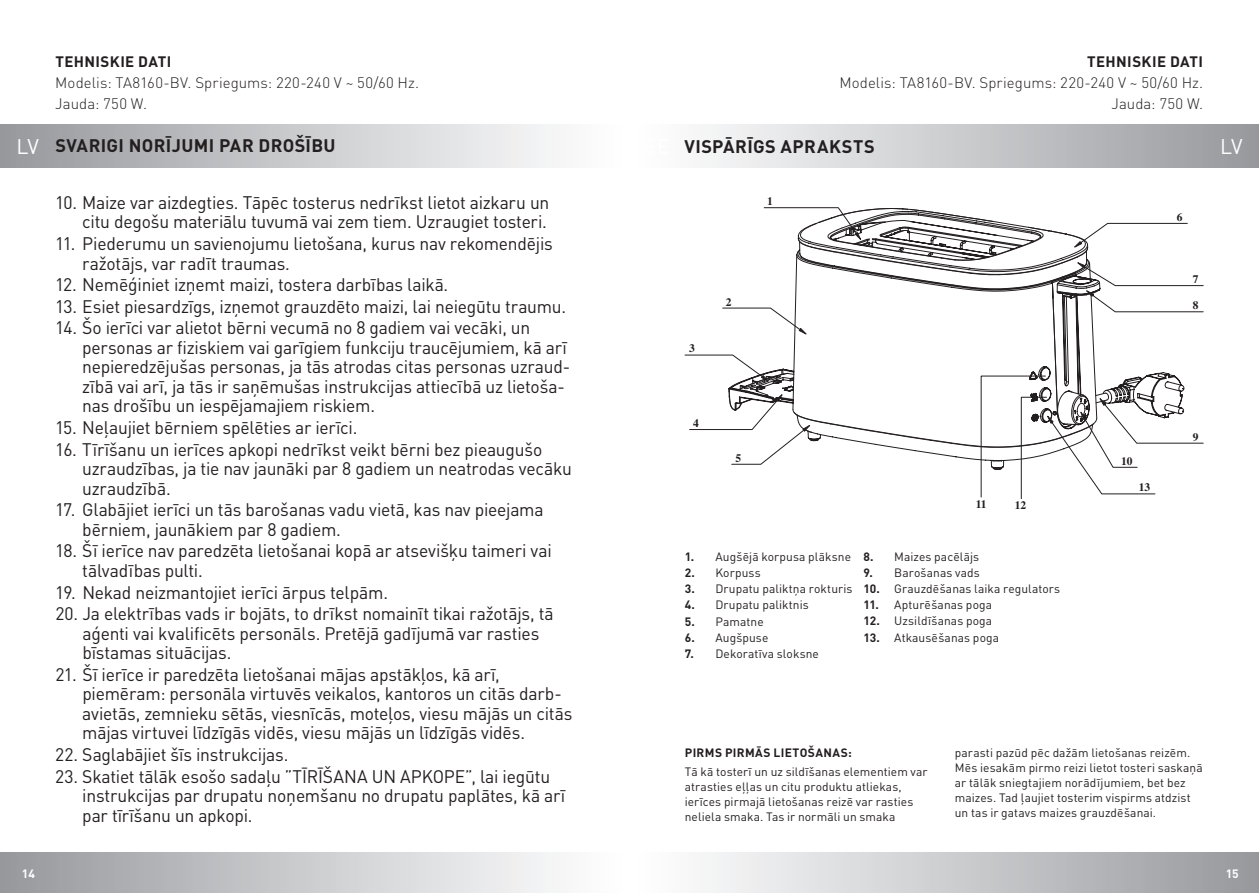
<style>
.page{position:relative;width:1259px;height:893px;background:#fff}
.page>*{position:absolute;margin:0;border:0;box-sizing:border-box;transform-origin:0 0}
.t1{font:21px "DIN Pro";color:#fff}
.t2{font:18px/19.5px "DIN Pro";letter-spacing:-.015em;color:#231f20}
.t3{font:700 18px "DIN Pro";letter-spacing:.02em;color:#231f20}
.t4{font:300 15px/21px "DIN Pro";letter-spacing:.01em;color:#231f20;text-align:right}
.t5{font:700 15px "DIN Pro";letter-spacing:.025em;color:#231f20}
.t6{font:12px/15px "DIN Pro";letter-spacing:.005em;color:#231f20}
.t7{font:700 12px "DIN Pro";letter-spacing:.03em;color:#231f20}
.t8{font:700 12px "DIN Pro";color:#fff}
.t9{font:700 11.4px "Times";color:#231f20}
.s1{font-weight:400;font-size:21px;color:#fff}
.s2{font-weight:700}
</style>
<div class="page">
<div style="left:629px;top:852px;width:630px;height:41px;background:linear-gradient(to right,#fff,#989a9e)"></div>
<div style="left:629px;top:125px;width:630px;height:42px;background:linear-gradient(to right,#fff,#989a9e)"></div>
<div style="left:0;top:852px;width:629px;height:41px;background:linear-gradient(to right,#98999d,#fff)"></div>
<div style="left:0;top:125px;width:629px;height:42px;background:linear-gradient(to right,#98999e,#fff)"></div>
<svg style="left:689px;top:429px;width:39px;height:1px"></svg>
<svg style="left:764px;top:207px;width:75px;height:1px"></svg>
<svg style="left:728px;top:307px;width:64px;height:118px"></svg>
<svg style="left:792px;top:208px;width:189px;height:261px"></svg>
<svg style="left:837px;top:209px;width:366px;height:234px"></svg>
<svg style="left:989px;top:245px;width:6px;height:9px"></svg>
<svg style="left:685px;top:355px;width:84px;height:26px"></svg>
<svg style="left:981px;top:372px;width:203px;height:127px"></svg>
<p class="t5" style="left:55px;top:51px;width:117px">TEHNISKIE DATI</p>
<p class="t4" style="left:55px;top:71px;width:365px;text-align:left">Modelis: TA8160-BV. Spriegums: 220-240 V ~ 50/60 Hz.<br>Jauda: 750 W.</p>
<p class="t5" style="left:1087px;top:51px;width:117px">TEHNISKIE DATI</p>
<p class="t4" style="left:839px;top:71px;width:365px">Modelis: TA8160-BV. Spriegums: 220-240 V ~ 50/60 Hz.<br>Jauda: 750 W.</p>
<p class="t3" style="left:16px;top:134px;width:320px"><span class="s1">LV</span> SVARIGI NORĪJUMI PAR DROŠĪBU</p>
<p class="t3" style="left:644px;top:134px;width:231px"><span class="s1">EE</span> VISPĀRĪGS APRAKSTS</p>
<p class="t1" style="left:1220px;top:132px;width:24px">LV</p>
<p class="t2" style="left:55px;top:192px;width:495px;text-align:right">10. Maize var aizdegties. Tāpēc tosterus nedrīkst lietot aizkaru un citu degošu materiālu tuvumā vai zem tiem. Uzraugiet tosteri.</p>
<p class="t2" style="left:82px;top:233px;width:472px;text-indent:-27px">11. Piederumu un savienojumu lietošana, kurus nav rekomendējis ražotājs, var radīt traumas.</p>
<p class="t2" style="left:55px;top:274px;width:394px">12. Nemēģiniet izņemt maizi, tostera darbības laikā.</p>
<p class="t2" style="left:55px;top:296px;width:512px">13. Esiet piesardzīgs, izņemot grauzdēto maizi, lai neiegūtu traumu.</p>
<p class="t2" style="left:82px;top:317px;width:489px;text-indent:-27px">14. Šo ierīci var alietot bērni vecumā no 8 gadiem vai vecāki, un personas ar fiziskiem vai garīgiem funkciju traucējumiem, kā arī nepieredzējušas personas, ja tās atrodas citas personas uzraud&shy;zībā vai arī, ja tās ir saņēmušas instrukcijas attiecībā uz lietoša&shy;nas drošību un iespējamajiem riskiem.</p>
<p class="t2" style="left:55px;top:417px;width:303px">15. Neļaujiet bērniem spēlēties ar ierīci.</p>
<p class="t2" style="left:82px;top:439px;width:491px;text-indent:-27px">16. Tīrīšanu un ierīces apkopi nedrīkst veikt bērni bez pieaugušo uzraudzības, ja tie nav jaunāki par 8 gadiem un neatrodas vecāku uzraudzībā.</p>
<p class="t2" style="left:82px;top:499px;width:463px;text-indent:-27px">17. Glabājiet ierīci un tās barošanas vadu vietā, kas nav pieejama bērniem, jaunākiem par 8 gadiem.</p>
<p class="t2" style="left:82px;top:540px;width:471px;text-indent:-27px">18. Šī ierīce nav paredzēta lietošanai kopā ar atsevišķu taimeri vai tālvadības pulti.</p>
<p class="t2" style="left:55px;top:582px;width:334px">19. Nekad neizmantojiet ierīci ārpus telpām.</p>
<p class="t2" style="left:82px;top:603px;width:473px;text-indent:-27px">20. Ja elektrības vads ir bojāts, to drīkst nomainīt tikai ražotājs, tā aģenti vai kvalificēts personāls. Pretējā gadījumā var rasties bīstamas situācijas.</p>
<p class="t2" style="left:82px;top:664px;width:492px;text-indent:-27px">21. Šī ierīce ir paredzēta lietošanai mājas apstākļos, kā arī, piemēram: personāla virtuvēs veikalos, kantoros un citās darb&shy;avietās, zemnieku sētās, viesnīcās, moteļos, viesu mājās un citās mājas virtuvei līdzīgās vidēs, viesu mājās un līdzīgās vidēs.</p>
<p class="t2" style="left:55px;top:744px;width:235px">22. Saglabājiet šīs instrukcijas.</p>
<p class="t2" style="left:82px;top:766px;width:484px;text-indent:-27px">23. Skatiet tālāk esošo sadaļu ”TĪRĪŠANA UN APKOPE”, lai iegūtu instrukcijas par drupatu noņemšanu no drupatu paplātes, kā arī par tīrīšanu un apkopi.</p>
<p class="t9" style="left:767px;top:190px;width:7px">1</p>
<p class="t9" style="left:689px;top:338px;width:7px">3</p>
<p class="t9" style="left:726px;top:291px;width:7px">2</p>
<p class="t9" style="left:693px;top:412px;width:7px">4</p>
<p class="t9" style="left:735px;top:447px;width:7px">5</p>
<p class="t9" style="left:976px;top:493px;width:12px">11</p>
<p class="t9" style="left:1014px;top:494px;width:13px">12</p>
<p class="t6" style="left:685px;top:549px;width:168px"><span class="s2">1.</span> Augšējā korpusa plāksne</p>
<p class="t6" style="left:685px;top:565px;width:77px"><span class="s2">2.</span> Korpuss</p>
<p class="t6" style="left:685px;top:581px;width:169px"><span class="s2">3.</span> Drupatu paliktņa rokturis</p>
<p class="t6" style="left:685px;top:597px;width:125px"><span class="s2">4.</span> Drupatu paliktnis</p>
<p class="t6" style="left:685px;top:613px;width:80px"><span class="s2">5.</span> Pamatne</p>
<p class="t6" style="left:685px;top:629px;width:85px"><span class="s2">6.</span> Augšpuse</p>
<p class="t6" style="left:685px;top:645px;width:136px"><span class="s2">7.</span> Dekoratīva sloksne</p>
<p class="t6" style="left:863px;top:549px;width:117px"><span class="s2">8.</span> Maizes pacēlājs</p>
<p class="t6" style="left:863px;top:565px;width:118px"><span class="s2">9.</span> Barošanas vads</p>
<p class="t6" style="left:863px;top:581px;width:198px"><span class="s2">10.</span> Grauzdēšanas laika regulators</p>
<p class="t6" style="left:863px;top:597px;width:130px"><span class="s2">11.</span> Apturēšanas poga</p>
<p class="t6" style="left:863px;top:613px;width:130px"><span class="s2">12.</span> Uzsildīšanas poga</p>
<p class="t6" style="left:863px;top:629px;width:137px"><span class="s2">13.</span> Atkausēšanas poga</p>
<p class="t9" style="left:1177px;top:206px;width:7px">6</p>
<p class="t9" style="left:1192px;top:268px;width:7px">7</p>
<p class="t9" style="left:1192px;top:295px;width:7px">8</p>
<p class="t9" style="left:1121px;top:450px;width:13px">10</p>
<p class="t9" style="left:1138px;top:477px;width:13px">13</p>
<p class="t9" style="left:1193px;top:426px;width:7px">9</p>
<p class="t7" style="left:685px;top:744px;width:169px">PIRMS PIRMĀS LIETOŠANAS:</p>
<p class="t6" style="left:685px;top:764px;width:244px">Tā kā tosterī un uz sildīšanas elementiem var atrasties eļļas un citu produktu atliekas, ierīces pirmajā lietošanas reizē var rasties neliela smaka. Tas ir normāli un smaka</p>
<p class="t6" style="left:955px;top:745px;width:249px">parasti pazūd pēc dažām lietošanas reizēm.<br>Mēs iesakām pirmo reizi lietot tosteri saskaņā ar tālāk sniegtajiem norādījumiem, bet bez maizes. Tad ļaujiet tosterim vispirms atdzist un tas ir gatavs maizes grauzdēšanai.</p>
<p class="t8" style="left:22px;top:865px;width:15px">14</p>
<p class="t8" style="left:1225px;top:865px;width:15px">15</p>
</div>
